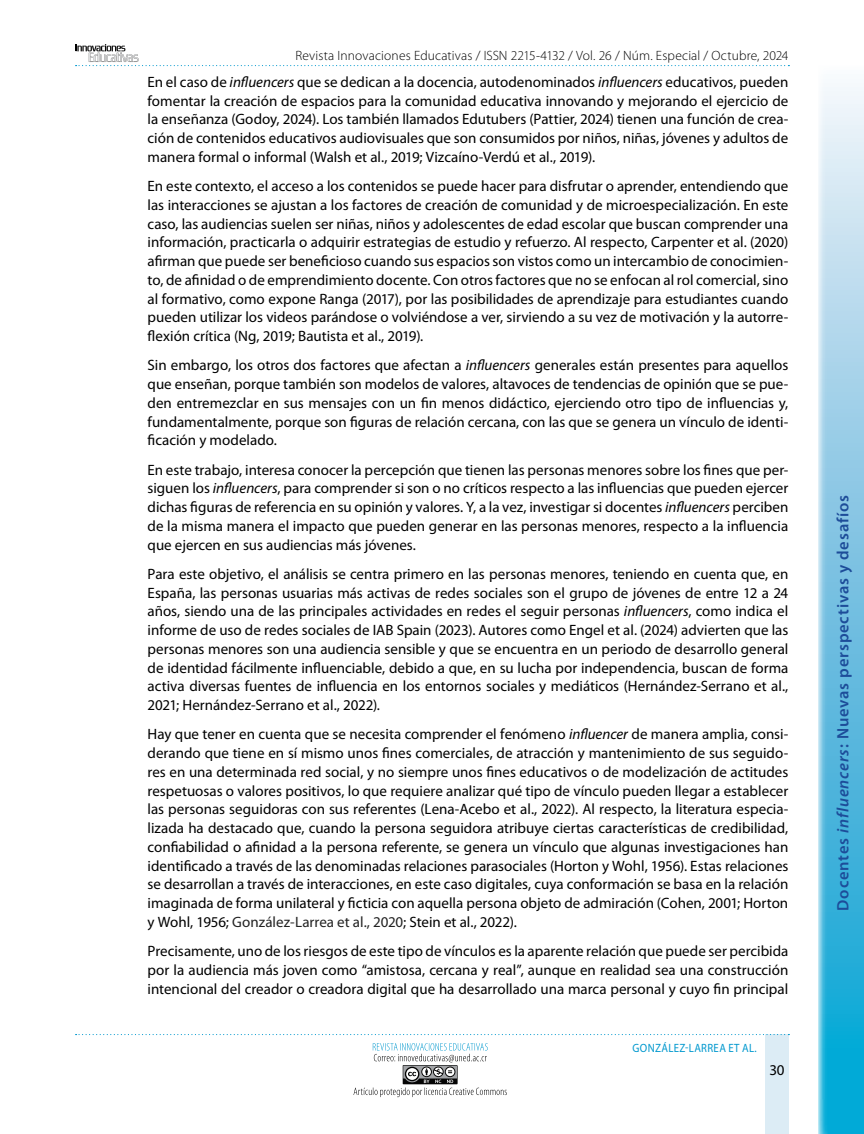
<style>
.page{position:relative;width:864px;height:1134px;background:#fff}
.page>*{position:absolute;margin:0;border:0;box-sizing:border-box;transform-origin:0 0}
.t1{font:600 16.5px "Myriad Pro";letter-spacing:.05em;color:#1d4c99}
.t2{font:15px/18.8px "Myriad Pro";color:#000;text-align:justify}
.t3{font:300 13.5px "Myriad Pro";letter-spacing:.01em;color:#000}
.t4{font:12px "Myriad Pro";letter-spacing:.035em;color:#0098ce;scale:.9 1}
.s1{font-style:italic}
.s2{color:#222}
</style>
<div class="page">
<svg style="left:76px;top:44px;width:713px;height:22px"></svg>
<div style="left:765px;top:1034px;width:23px;height:100px;background:#dcecf5"></div>
<svg style="left:76px;top:1034px;width:713px;height:1px"></svg>
<svg style="left:354px;top:1043px;width:153px;height:54px"></svg>
<svg style="left:818px;top:87px;width:46px;height:1047px;background:#7cc8e4"></svg>
<p class="t3" style="left:296px;top:48px;width:494px">Revista Innovaciones Educativas / ISSN 2215-4132 / Vol. 26 / Núm. Especial / Octubre, 2024</p>
<p class="t2" style="left:148px;top:72px;width:642px">En el caso de <span class="s1">influencers</span> que se dedican a la docencia, autodenominados <span class="s1">influencers</span> educativos, pueden fomentar la creación de espacios para la comunidad educativa innovando y mejorando el ejercicio de la enseñanza (Godoy, 2024). Los también llamados Edutubers (Pattier, 2024) tienen una función de crea&shy;ción de contenidos educativos audiovisuales que son consumidos por niños, niñas, jóvenes y adultos de manera formal o informal (Walsh et al., 2019; Vizcaíno-Verdú et al., 2019).</p>
<p class="t2" style="left:148px;top:176px;width:642px">En este contexto, el acceso a los contenidos se puede hacer para disfrutar o aprender, entendiendo que las interacciones se ajustan a los factores de creación de comunidad y de microespecialización. En este caso, las audiencias suelen ser niñas, niños y adolescentes de edad escolar que buscan comprender una información, practicarla o adquirir estrategias de estudio y refuerzo. Al respecto, Carpenter et al. (2020) afirman que puede ser beneficioso cuando sus espacios son vistos como un intercambio de conocimien&shy;to, de afinidad o de emprendimiento docente. Con otros factores que no se enfocan al rol comercial, sino al formativo, como expone Ranga (2017), por las posibilidades de aprendizaje para estudiantes cuando pueden utilizar los videos parándose o volviéndose a ver, sirviendo a su vez de motivación y la autorre&shy;flexión crítica (Ng, 2019; Bautista et al., 2019).</p>
<p class="t2" style="left:148px;top:356px;width:642px">Sin embargo, los otros dos factores que afectan a <span class="s1">influencers</span> generales están presentes para aquellos que enseñan, porque también son modelos de valores, altavoces de tendencias de opinión que se pue&shy;den entremezclar en sus mensajes con un fin menos didáctico, ejerciendo otro tipo de influencias y, fundamentalmente, porque son figuras de relación cercana, con las que se genera un vínculo de identi&shy;ficación y modelado.</p>
<p class="t2" style="left:148px;top:460px;width:642px">En este trabajo, interesa conocer la percepción que tienen las personas menores sobre los fines que per&shy;siguen los <span class="s1">influencers</span>, para comprender si son o no críticos respecto a las influencias que pueden ejercer dichas figuras de referencia en su opinión y valores. Y, a la vez, investigar si docentes <span class="s1">influencers</span> perciben de la misma manera el impacto que pueden generar en las personas menores, respecto a la influencia que ejercen en sus audiencias más jóvenes.</p>
<p class="t2" style="left:148px;top:564px;width:642px">Para este objetivo, el análisis se centra primero en las personas menores, teniendo en cuenta que, en España, las personas usuarias más activas de redes sociales son el grupo de jóvenes de entre 12 a 24 años, siendo una de las principales actividades en redes el seguir personas <span class="s1">influencers</span>, como indica el informe de uso de redes sociales de IAB Spain (2023). Autores como Engel et al. (2024) advierten que las personas menores son una audiencia sensible y que se encuentra en un periodo de desarrollo general de identidad fácilmente influenciable, debido a que, en su lucha por independencia, buscan de forma activa diversas fuentes de influencia en los entornos sociales y mediáticos (Hernández-Serrano et al., 2021; Hernández-Serrano et al., 2022).</p>
<p class="t2" style="left:148px;top:725px;width:642px">Hay que tener en cuenta que se necesita comprender el fenómeno <span class="s1">influencer</span> de manera amplia, consi&shy;derando que tiene en sí mismo unos fines comerciales, de atracción y mantenimiento de sus seguido&shy;res en una determinada red social, y no siempre unos fines educativos o de modelización de actitudes respetuosas o valores positivos, lo que requiere analizar qué tipo de vínculo pueden llegar a establecer las personas seguidoras con sus referentes (Lena-Acebo et al., 2022). Al respecto, la literatura especia&shy;lizada ha destacado que, cuando la persona seguidora atribuye ciertas características de credibilidad, confiabilidad o afinidad a la persona referente, se genera un vínculo que algunas investigaciones han identificado a través de las denominadas relaciones parasociales (Horton y Wohl, 1956). Estas relaciones se desarrollan a través de interacciones, en este caso digitales, cuya conformación se basa en la relación imaginada de forma unilateral y ficticia con aquella persona objeto de admiración (Cohen, 2001; Horton y Wohl, 1956; <span class="s2">González-Larrea et al., 2020</span>; Stein et al., 2022).</p>
<p class="t2" style="left:148px;top:941px;width:642px">Precisamente, uno de los riesgos de este tipo de vínculos es la aparente relación que puede ser percibida por la audiencia más joven como “amistosa, cercana y real”, aunque en realidad sea una construcción intencional del creador o creadora digital que ha desarrollado una marca personal y cuyo fin principal</p>
<p class="t4" style="left:633px;top:1040px;width:139px">GONZÁLEZ-LARREA ET AL.</p>
<p class="t2" style="left:769px;top:1060px;width:17px">30</p>
<p class="t1" style="left:832px;top:911px;width:417px;rotate:-90deg">Docentes <span class="s1">influencers</span>: Nuevas perspectivas y desafíos</p>
</div>
